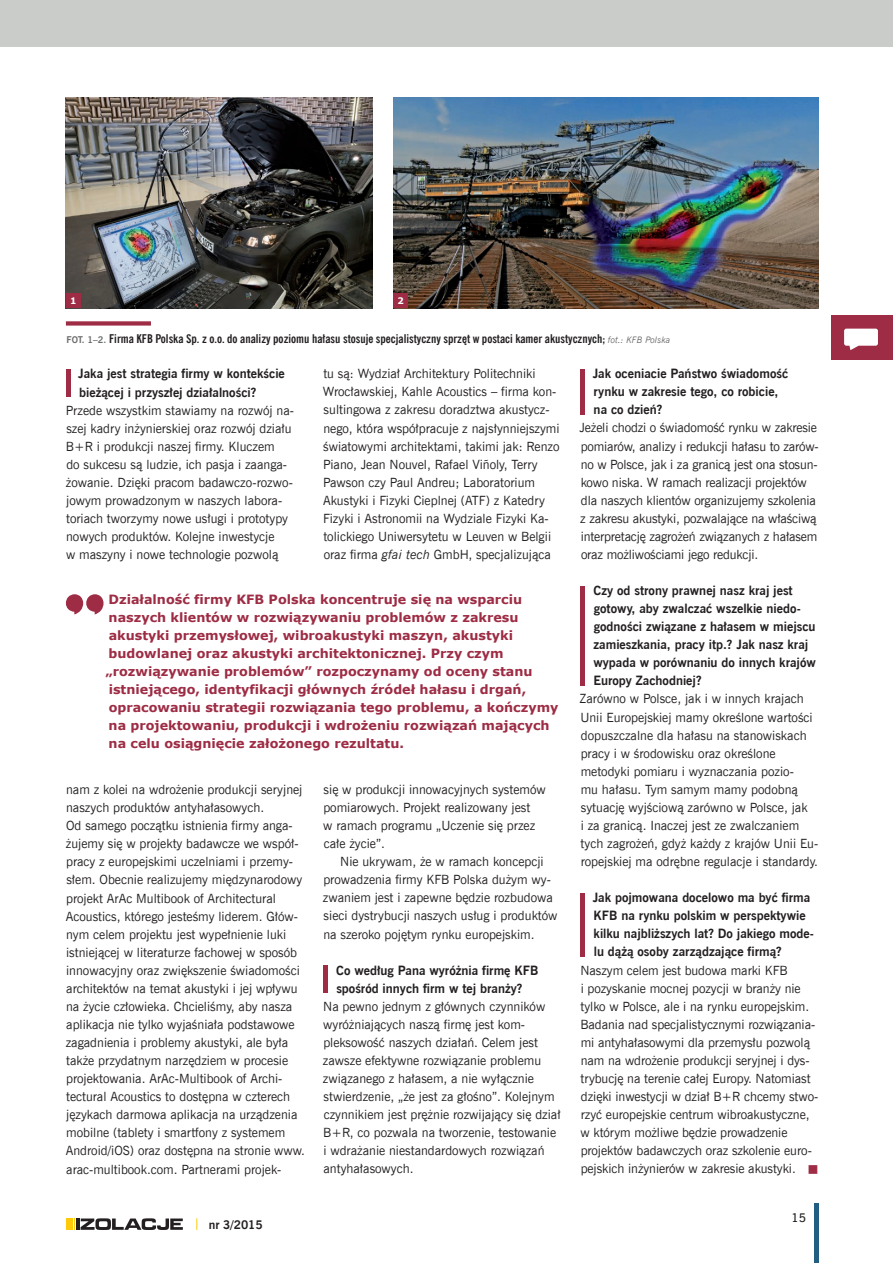
<style>
.page{position:relative;width:893px;height:1263px;background:#fff}
.page>*{position:absolute;margin:0;border:0;box-sizing:border-box;transform-origin:0 0}
.t1{font:12.75px/18px "News Goth EU";color:#231f20}
.t2{font:700 12.75px/18px "News Goth EU";color:#231f20}
.t3{font:700 12.75px/18px "Verdana";color:#9d2c44}
.t4{font:700 12px "News Goth Cn EU";color:#231f20}
.t5{font:700 12px "News Goth EU";color:#231f20}
.t6{font:12px "News Goth Dm EU";color:#231f20}
.t7{font:700 9px "Verdana";color:#fff}
.s1{font-family:"News Goth EU";font-size:9.3px;color:#6c6d70}
.s2{font-family:"News Goth EU";font-weight:400;font-style:italic;font-size:9px;color:#6c6d70}
.s3{font-style:italic}
.s4{color:#9d2c44}
</style>
<div class="page">
<svg style="left:66px;top:594px;width:38px;height:20px"></svg>
<div style="left:66px;top:321px;width:85px;height:5px;background:#9d2c44"></div>
<hr style="left:323px;top:965px;width:4px;height:28px;background:#9d2c44">
<hr style="left:66px;top:369px;width:4px;height:27px;background:#9d2c44">
<div style="left:580px;top:369px;width:5px;height:46px;background:#9d2c44"></div>
<div style="left:580px;top:893px;width:5px;height:64px;background:#9d2c44"></div>
<div style="left:580px;top:586px;width:5px;height:100px;background:#9d2c44"></div>
<img style="left:66px;top:98px;width:306px;height:210px">
<img style="left:393px;top:98px;width:426px;height:210px">
<div style="left:66px;top:293px;width:15px;height:15px;background:#9d2c44"></div>
<div style="left:393px;top:293px;width:15px;height:15px;background:#9d2c44"></div>
<div style="left:831px;top:315px;width:62px;height:45px;background:#9d2c44"></div>
<div style="left:814px;top:1203px;width:5px;height:60px;background:#225e82"></div>
<div style="left:0;top:0;width:893px;height:47px;background:#caccca"></div>
<svg style="left:844px;top:329px;width:34px;height:21px"></svg>
<div style="left:66px;top:1218px;width:7px;height:12px;background:#feca0a"></div>
<svg style="left:74px;top:1218px;width:109px;height:12px"></svg>
<svg style="left:196px;top:1218px;width:1px;height:12px"></svg>
<p class="t7" style="left:70px;top:295px;width:8px">1</p>
<p class="t7" style="left:397px;top:295px;width:8px">2</p>
<p class="t4" style="left:66px;top:331px;width:605px"><span class="s1">FOT. 1–2.</span> Firma KFB Polska Sp. z o.o. do analizy poziomu hałasu stosuje specjalistyczny sprzęt w postaci kamer akustycznych; <span class="s2">fot.: KFB Polska</span></p>
<p class="t2" style="left:78px;top:365px;width:208px">Jaka jest strategia firmy w kontekście bieżącej i przyszłej działalności?</p>
<p class="t1" style="left:66px;top:401px;width:230px">Przede wszystkim stawiamy na rozwój na&shy;szej kadry inżynierskiej oraz rozwój działu B+R i produkcji naszej firmy. Kluczem<br>do sukcesu są ludzie, ich pasja i zaanga&shy;żowanie. Dzięki pracom badawczo-rozwo&shy;jowym prowadzonym w naszych labora&shy;toriach tworzymy nowe usługi i prototypy nowych produktów. Kolejne inwestycje<br>w maszyny i nowe technologie pozwolą</p>
<p class="t1" style="left:323px;top:365px;width:238px">tu są: Wydział Architektury Politechniki Wrocławskiej, Kahle Acoustics – firma kon&shy;sultingowa z zakresu doradztwa akustycz&shy;nego, która współpracuje z najsłynniejszymi światowymi architektami, takimi jak: Renzo Piano, Jean Nouvel, Rafael Viñoly, Terry Pawson czy Paul Andreu; Laboratorium Akustyki i Fizyki Cieplnej (ATF) z Katedry Fizyki i Astronomii na Wydziale Fizyki Ka&shy;tolickiego Uniwersytetu w Leuven w Belgii oraz firma <span class="s3">gfai tech</span> GmbH, specjalizująca</p>
<p class="t3" style="left:105px;top:590px;width:455px">Działalność firmy KFB Polska koncentruje się na wsparciu naszych klientów w rozwiązywaniu problemów z zakresu akustyki przemysłowej, wibroakustyki maszyn, akustyki budowlanej oraz akustyki architektonicznej. Przy czym „rozwiązywanie problemów” rozpoczynamy od oceny stanu istniejącego, identyfikacji głównych źródeł hałasu i drgań, opracowaniu strategii rozwiązania tego problemu, a kończymy na projektowaniu, produkcji i wdrożeniu rozwiązań mających na celu osiągnięcie założonego rezultatu.</p>
<p class="t1" style="left:66px;top:781px;width:241px">nam z kolei na wdrożenie produkcji seryjnej naszych produktów antyhałasowych.<br>Od samego początku istnienia firmy anga&shy;żujemy się w projekty badawcze we współ&shy;pracy z europejskimi uczelniami i przemy&shy;słem. Obecnie realizujemy międzynarodowy projekt ArAc Multibook of Architectural Acoustics, którego jesteśmy liderem. Głów&shy;nym celem projektu jest wypełnienie luki istniejącej w literaturze fachowej w sposób innowacyjny oraz zwiększenie świadomości architektów na temat akustyki i jej wpływu na życie człowieka. Chcieliśmy, aby nasza aplikacja nie tylko wyjaśniała podstawowe zagadnienia i problemy akustyki, ale była także przydatnym narzędziem w procesie projektowania. ArAc-Multibook of Archi&shy;tectural Acoustics to dostępna w czterech językach darmowa aplikacja na urządzenia mobilne (tablety i smartfony z systemem Android/iOS) oraz dostępna na stronie www. arac-multibook.com. Partnerami projek-</p>
<p class="t5" style="left:209px;top:1217px;width:56px">nr 3/2015</p>
<p class="t1" style="left:323px;top:781px;width:224px">się w produkcji innowacyjnych systemów pomiarowych. Projekt realizowany jest<br>w ramach programu „Uczenie się przez całe życie”.</p>
<p class="t1" style="left:323px;top:853px;width:236px;text-indent:17px">Nie ukrywam, że w ramach koncepcji prowadzenia firmy KFB Polska dużym wy&shy;zwaniem jest i zapewne będzie rozbudowa sieci dystrybucji naszych usług i produktów na szeroko pojętym rynku europejskim.</p>
<p class="t2" style="left:336px;top:961px;width:204px">Co według Pana wyróżnia firmę KFB spośród innych firm w tej branży?</p>
<p class="t1" style="left:323px;top:998px;width:239px">Na pewno jednym z głównych czynników wyróżniających naszą firmę jest kom&shy;pleksowość naszych działań. Celem jest zawsze efektywne rozwiązanie problemu związanego z hałasem, a nie wyłącznie stwierdzenie, „że jest za głośno”. Kolejnym czynnikiem jest prężnie rozwijający się dział B+R, co pozwala na tworzenie, testowanie i wdrażanie niestandardowych rozwiązań antyhałasowych.</p>
<p class="t2" style="left:593px;top:365px;width:197px">Jak oceniacie Państwo świadomość rynku w zakresie tego, co robicie, na co dzień?</p>
<p class="t1" style="left:579px;top:419px;width:241px">Jeżeli chodzi o świadomość rynku w zakresie pomiarów, analizy i redukcji hałasu to zarów&shy;no w Polsce, jak i za granicą jest ona stosun&shy;kowo niska. W ramach realizacji projektów dla naszych klientów organizujemy szkolenia z zakresu akustyki, pozwalające na właściwą interpretację zagrożeń związanych z hałasem oraz możliwościami jego redukcji.</p>
<p class="t2" style="left:593px;top:582px;width:224px">Czy od strony prawnej nasz kraj jest gotowy, aby zwalczać wszelkie niedo&shy;godności związane z hałasem w miejscu zamieszkania, pracy itp.? Jak nasz kraj wypada w porównaniu do innych krajów Europy Zachodniej?</p>
<p class="t1" style="left:579px;top:690px;width:240px">Zarówno w Polsce, jak i w innych krajach Unii Europejskiej mamy określone wartości dopuszczalne dla hałasu na stanowiskach pracy i w środowisku oraz określone metodyki pomiaru i wyznaczania pozio-<br>mu hałasu. Tym samym mamy podobną sytuację wyjściową zarówno w Polsce, jak<br>i za granicą. Inaczej jest ze zwalczaniem tych zagrożeń, gdyż każdy z krajów Unii Eu&shy;ropejskiej ma odrębne regulacje i standardy.</p>
<p class="t2" style="left:593px;top:889px;width:223px">Jak pojmowana docelowo ma być firma KFB na rynku polskim w perspektywie kilku najbliższych lat? Do jakiego mode&shy;lu dążą osoby zarządzające firmą?</p>
<p class="t1" style="left:580px;top:961px;width:240px">Naszym celem jest budowa marki KFB<br>i pozyskanie mocnej pozycji w branży nie tylko w Polsce, ale i na rynku europejskim.<br>Badania nad specjalistycznymi rozwiązania&shy;mi antyhałasowymi dla przemysłu pozwolą nam na wdrożenie produkcji seryjnej i dys&shy;trybucję na terenie całej Europy. Natomiast dzięki inwestycji w dział B+R chcemy stwo&shy;rzyć europejskie centrum wibroakustyczne, w którym możliwe będzie prowadzenie projektów badawczych oraz szkolenie euro&shy;pejskich inżynierów w zakresie akustyki. <span class="s4">■</span></p>
<p class="t6" style="left:791px;top:1211px;width:16px">15</p>
</div>
